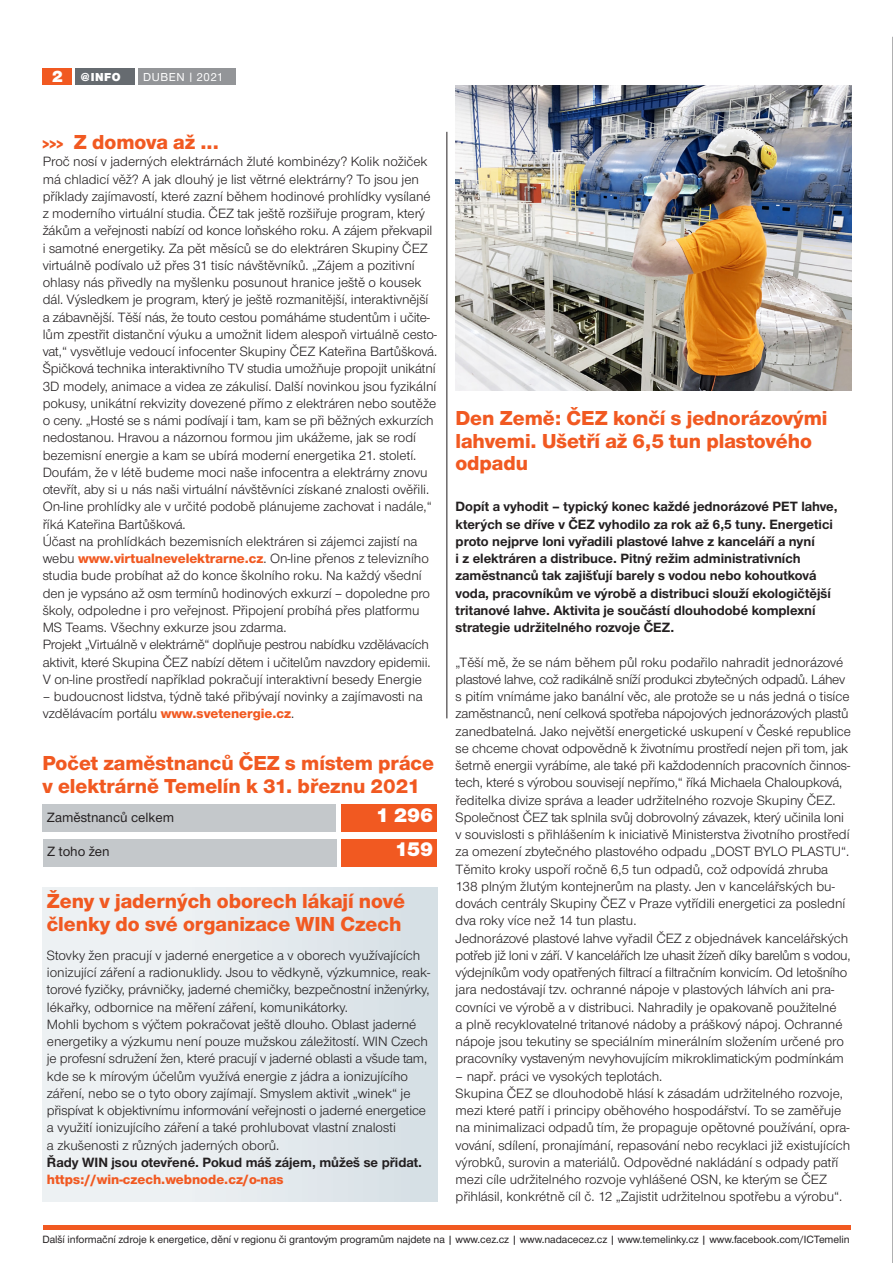
<style>
.page{position:relative;width:893px;height:1263px;background:#fff}
.page>*{position:absolute;margin:0;border:0;box-sizing:border-box;transform-origin:0 0}
.titulek_16{font:800 21px/22.5px "Nimbus CEZOT";color:#f15921}
._00_text{font:900 21px "Nimbus CEZOT";color:#fff}
.ramecek_nadpis{font:900 17.25px "Nimbus CEZOT";color:#fff}
._00_text-2{font:13.95px/17.2px "Nimbus CEZOT";color:#231f20}
._00_text-3{font:700 13.95px/17.2px "Nimbus CEZOT";color:#231f20}
._00_text-4{font:800 13.95px "Nimbus CEZOT";color:#f15921}
._00_text-5{font:500 13.95px "Nimbus CEZOT";color:#231f20}
.Pruh_text{font:500 12px "Nimbus CEZOT";letter-spacing:.05em;color:#fff}
.Pruh_text-2{font:900 12px "Nimbus CEZOT";color:#fff}
.tiráž{font:500 10.95px "Nimbus CEZOT";letter-spacing:-.005em;color:#231f20}
.s1{font-size:10.95px}
.s2{font-size:13.95px}
.s3{font-weight:800;color:#f15921}
</style>
<div class="page">
<hr style="left:892px;top:37px;width:1px;height:1226px;background:#636366">
<div style="left:42px;top:887px;width:395px;height:314px;background:linear-gradient(to right,#f3f5f6,#d8e1e6)"></div>
<div style="left:43px;top:68px;width:29px;height:17px;background:#f15921"></div>
<div style="left:138px;top:68px;width:98px;height:17px;background:#939598"></div>
<div style="left:75px;top:68px;width:60px;height:17px;background:#666b70"></div>
<img style="left:456px;top:85px;width:396px;height:306px">
<hr style="left:43px;top:1225px;width:807px;height:4px;background:#f15921">
<div style="left:43px;top:805px;width:293px;height:27px;background:#c4c8cb"></div>
<div style="left:342px;top:805px;width:95px;height:27px;background:#f15921"></div>
<div style="left:43px;top:839px;width:293px;height:28px;background:#c4c8cb"></div>
<div style="left:342px;top:839px;width:95px;height:28px;background:#f15921"></div>
<hr style="left:446px;top:132px;width:1px;height:586px;background:#231f20">
<p class="ramecek_nadpis" style="left:52px;top:66px;width:12px">2</p>
<p class="Pruh_text-2" style="left:81px;top:70px;width:41px">@INFO</p>
<p class="Pruh_text" style="left:143px;top:70px;width:82px">DUBEN <span class="s1">|</span> 2021</p>
<p class="titulek_16" style="left:43px;top:131px;width:178px"><span class="s2">&gt;&gt;&gt;</span> Z domova až ...</p>
<p class="_00_text-2" style="left:43px;top:153px;width:396px">Proč nosí v jaderných elektrárnách žluté kombinézy? Kolik nožiček má chladicí věž? A jak dlouhý je list větrné elektrárny? To jsou jen příklady zajímavostí, které zazní během hodinové prohlídky vysílané z moderního virtuální studia. ČEZ tak ještě rozšiřuje program, který žákům a veřejnosti nabízí od konce loňského roku. A zájem překvapil i samotné energetiky. Za pět měsíců se do elektráren Skupiny ČEZ virtuálně podívalo už přes 31 tisíc návštěvníků. „Zájem a pozitivní ohlasy nás přivedly na myšlenku posunout hranice ještě o kousek dál. Výsledkem je program, který je ještě rozmanitější, interaktivnější a zábavnější. Těší nás, že touto cestou pomáháme studentům i učite&shy;lům zpestřit distanční výuku a umožnit lidem alespoň virtuálně cesto&shy;vat,“ vysvětluje vedoucí infocenter Skupiny ČEZ Kateřina Bartůšková.</p>
<p class="_00_text-2" style="left:43px;top:360px;width:395px">Špičková technika interaktivního TV studia umožňuje propojit unikátní 3D modely, animace a videa ze zákulisí. Další novinkou jsou fyzikální pokusy, unikátní rekvizity dovezené přímo z elektráren nebo soutěže o ceny. „Hosté se s námi podívají i tam, kam se při běžných exkurzích nedostanou. Hravou a názornou formou jim ukážeme, jak se rodí bezemisní energie a kam se ubírá moderní energetika 21. století.<br>Doufám, že v létě budeme moci naše infocentra a elektrárny znovu otevřít, aby si u nás naši virtuální návštěvníci získané znalosti ověřili.<br>On-line prohlídky ale v určité podobě plánujeme zachovat i nadále,“ říká Kateřina Bartůšková.</p>
<p class="_00_text-2" style="left:43px;top:533px;width:389px">Účast na prohlídkách bezemisních elektráren si zájemci zajistí na webu <span class="s3">www.virtualnevelektrarne.cz</span>. On-line přenos z televizního studia bude probíhat až do konce školního roku. Na každý všední den je vypsáno až osm termínů hodinových exkurzí – dopoledne pro školy, odpoledne i pro veřejnost. Připojení probíhá přes platformu MS Teams. Všechny exkurze jsou zdarma.</p>
<p class="_00_text-2" style="left:43px;top:636px;width:389px;text-align:justify">Projekt „Virtuálně v elektrárně“ doplňuje pestrou nabídku vzdělávacích aktivit, které Skupina ČEZ nabízí dětem i učitelům navzdory epidemii.<br>V on-line prostředí například pokračují interaktivní besedy Energie</p>
<p class="_00_text-2" style="left:43px;top:688px;width:381px">– budoucnost lidstva, týdně také přibývají novinky a zajímavosti na vzdělávacím portálu <span class="s3">www.svetenergie.cz</span>.</p>
<p class="titulek_16" style="left:42px;top:752px;width:393px">Počet zaměstnanců ČEZ s místem práce v elektrárně Temelín k 31. březnu 2021</p>
<p class="_00_text-5" style="left:47px;top:809px;width:129px">Zaměstnanců celkem</p>
<p class="_00_text" style="left:376px;top:803px;width:59px">1 296</p>
<p class="_00_text-5" style="left:47px;top:843px;width:64px">Z toho žen</p>
<p class="_00_text" style="left:395px;top:837px;width:40px">159</p>
<p class="titulek_16" style="left:47px;top:890px;width:360px">Ženy v jaderných oborech lákají nové členky do své organizace WIN Czech</p>
<p class="_00_text-2" style="left:47px;top:947px;width:385px">Stovky žen pracují v jaderné energetice a v oborech využívajících ionizující záření a radionuklidy. Jsou to vědkyně, výzkumnice, reak&shy;torové fyzičky, právničky, jaderné chemičky, bezpečnostní inženýrky, lékařky, odbornice na měření záření, komunikátorky.<br>Mohli bychom s výčtem pokračovat ještě dlouho. Oblast jaderné energetiky a výzkumu není pouze mužskou záležitostí. WIN Czech je profesní sdružení žen, které pracují v jaderné oblasti a všude tam, kde se k mírovým účelům využívá energie z jádra a ionizujícího záření, nebo se o tyto obory zajímají. Smyslem aktivit „winek“ je přispívat k objektivnímu informování veřejnosti o jaderné energetice a využití ionizujícího záření a také prohlubovat vlastní znalosti<br>a zkušenosti z různých jaderných oborů.</p>
<p class="_00_text-3" style="left:47px;top:1153px;width:377px">Řady WIN jsou otevřené. Pokud máš zájem, můžeš se přidat.</p>
<p class="_00_text-4" style="left:47px;top:1171px;width:238px">https://win-czech.webnode.cz/o-nas</p>
<p class="titulek_16" style="left:455px;top:407px;width:374px">Den Země: ČEZ končí s jednorázovými lahvemi. Ušetří až 6,5 tun plastového odpadu</p>
<p class="_00_text-3" style="left:456px;top:498px;width:384px">Dopít a vyhodit – typický konec každé jednorázové PET lahve, kterých se dříve v ČEZ vyhodilo za rok až 6,5 tuny. Energetici proto nejprve loni vyřadili plastové lahve z kanceláří a nyní<br>i z elektráren a distribuce. Pitný režim administrativních zaměstnanců tak zajišťují barely s vodou nebo kohoutková voda, pracovníkům ve výrobě a distribuci slouží ekologičtější tritanové lahve. Aktivita je součástí dlouhodobé komplexní strategie udržitelného rozvoje ČEZ.</p>
<p class="_00_text-2" style="left:456px;top:653px;width:397px">„Těší mě, že se nám během půl roku podařilo nahradit jednorázové plastové lahve, což radikálně sníží produkci zbytečných odpadů. Láhev s pitím vnímáme jako banální věc, ale protože se u nás jedná o tisíce zaměstnanců, není celková spotřeba nápojových jednorázových plastů zanedbatelná. Jako největší energetické uskupení v České republice se chceme chovat odpovědně k životnímu prostředí nejen při tom, jak šetrně energii vyrábíme, ale také při každodenních pracovních činnos&shy;tech, které s výrobou souvisejí nepřímo,“ říká Michaela Chaloupková, ředitelka divize správa a leader udržitelného rozvoje Skupiny ČEZ.</p>
<p class="_00_text-2" style="left:456px;top:809px;width:396px">Společnost ČEZ tak splnila svůj dobrovolný závazek, který učinila loni v souvislosti s přihlášením k iniciativě Ministerstva životního prostředí za omezení zbytečného plastového odpadu „DOST BYLO PLASTU“.<br>Těmito kroky uspoří ročně 6,5 tun odpadů, což odpovídá zhruba 138 plným žlutým kontejnerům na plasty. Jen v kancelářských bu&shy;dovách centrály Skupiny ČEZ v Praze vytřídili energetici za poslední dva roky více než 14 tun plastu.</p>
<p class="_00_text-2" style="left:456px;top:929px;width:396px">Jednorázové plastové lahve vyřadil ČEZ z objednávek kancelářských potřeb již loni v září. V kancelářích lze uhasit žízeň díky barelům s vodou, výdejníkům vody opatřených filtrací a filtračním konvicím. Od letošního jara nedostávají tzv. ochranné nápoje v plastových láhvích ani pra&shy;covníci ve výrobě a v distribuci. Nahradily je opakovaně použitelné<br>a plně recyklovatelné tritanové nádoby a práškový nápoj. Ochranné nápoje jsou tekutiny se speciálním minerálním složením určené pro pracovníky vystaveným nevyhovujícím mikroklimatickým podmínkám</p>
<p class="_00_text-2" style="left:456px;top:1067px;width:208px">– např. práci ve vysokých teplotách.</p>
<p class="_00_text-2" style="left:456px;top:1085px;width:396px">Skupina ČEZ se dlouhodobě hlásí k zásadám udržitelného rozvoje, mezi které patří i principy oběhového hospodářství. To se zaměřuje na minimalizaci odpadů tím, že propaguje opětovné používání, opra&shy;vování, sdílení, pronajímání, repasování nebo recyklaci již existujících výrobků, surovin a materiálů. Odpovědné nakládání s odpady patří mezi cíle udržitelného rozvoje vyhlášené OSN, ke kterým se ČEZ přihlásil, konkrétně cíl č. 12 „Zajistit udržitelnou spotřebu a výrobu“.</p>
<p class="tiráž" style="left:43px;top:1233px;width:809px">Další informační zdroje k energetice, dění v regionu či grantovým programům najdete na | www.cez.cz | www.nadacecez.cz | www.temelinky.cz | www.facebook.com/ICTemelin</p>
</div>
